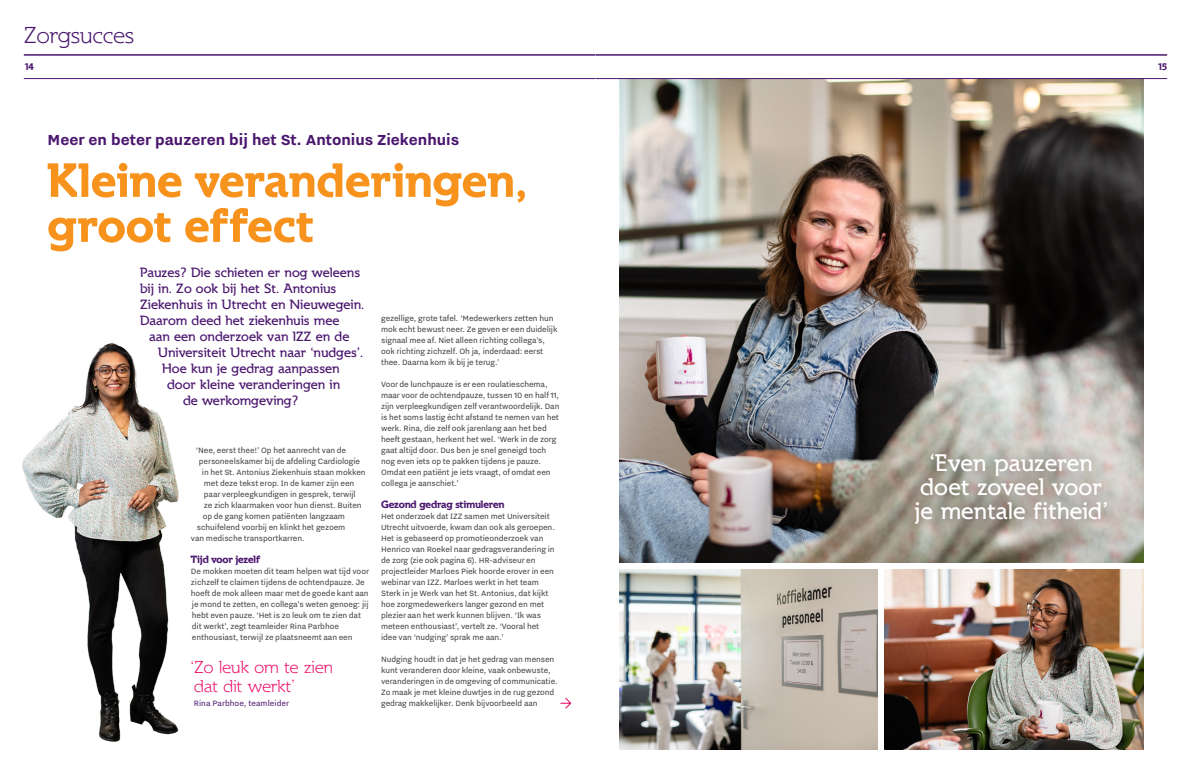
<style>
.page{position:relative;width:1191px;height:774px;background:#fff}
.page>*{position:absolute;margin:0;border:0;box-sizing:border-box;transform-origin:0 0}
._03_1_kop_1{font:700 50px/45px "Spartacus";color:#f7931d}
._03_3_streamer_light{font:500 25px/24px "Spartacus";color:#fff;text-align:center}
._06_header_tekst{font:300 24px "Spartacus";color:#4a166e}
._03_1_chapeau{font:700 18px "Nitti Grotesk";color:#4a166e}
._03_3_streamer_light-2{font:300 18px/19px "Spartacus";color:#ec0e68}
._03_1_intro{font:500 14px "Spartacus";letter-spacing:-.005em;color:#4a166e}
._03_1_tussenkop_Spartacus{font:700 11px "Spartacus";letter-spacing:-.02em;color:#4a166e}
.t1{font:700 10px "Spartacus";color:#4a166e}
.No_Spacing{font:9.5px/11px "Nitti Grotesk";letter-spacing:-.01em;color:#3e3e3f}
._03_1_platte_tekst{font:9.5px "Nitti Grotesk";color:#4a166e}
</style>
<div class="page">
<img style="left:619px;top:79px;width:524px;height:484px">
<img style="left:619px;top:569px;width:259px;height:181px">
<img style="left:884px;top:569px;width:259px;height:181px">
<img style="left:22px;top:343px;width:157px;height:399px">
<div style="left:897px;top:435px;width:227px;height:106px;background:#231f20;opacity:.3"></div>
<hr style="left:24px;top:54px;width:571px;height:2px;background:#4a166e">
<hr style="left:595px;top:54px;width:572px;height:2px;background:#4a166e">
<hr style="left:24px;top:78px;width:571px;height:1px;background:#4a166e">
<hr style="left:595px;top:78px;width:572px;height:1px;background:#4a166e">
<svg style="left:560px;top:698px;width:11px;height:11px"></svg>
<p class="_06_header_tekst" style="left:24px;top:21px;width:112px">Zorgsucces</p>
<p class="t1" style="left:25px;top:61px;width:11px">14</p>
<p class="t1" style="left:1158px;top:61px;width:10px">15</p>
<p class="_03_1_chapeau" style="left:48px;top:129px;width:413px">Meer en beter pauzeren bij het St. Antonius Ziekenhuis</p>
<p class="_03_1_kop_1" style="left:48px;top:158px;width:481px">Kleine veranderingen, groot effect</p>
<p class="_03_1_intro" style="left:140px;top:265px;width:222px">Pauzes? Die schieten er nog weleens</p>
<p class="_03_1_intro" style="left:140px;top:281px;width:198px">bij in. Zo ook bij het St. Antonius</p>
<p class="_03_1_intro" style="left:140px;top:297px;width:226px">Ziekenhuis in Utrecht en Nieuwegein.</p>
<p class="_03_1_intro" style="left:140px;top:313px;width:201px">Daarom deed het ziekenhuis mee</p>
<p class="_03_1_intro" style="left:149px;top:329px;width:202px">aan een onderzoek van IZZ en de</p>
<p class="_03_1_intro" style="left:158px;top:345px;width:207px">Universiteit Utrecht naar ‘nudges’.</p>
<p class="_03_1_intro" style="left:162px;top:361px;width:179px">Hoe kun je gedrag aanpassen</p>
<p class="_03_1_intro" style="left:167px;top:377px;width:175px">door kleine veranderingen in</p>
<p class="_03_1_intro" style="left:183px;top:393px;width:117px">de werkomgeving?</p>
<p class="No_Spacing" style="left:196px;top:444px;width:152px">‘Nee, eerst thee!’ Op het aanrecht van de</p>
<p class="No_Spacing" style="left:199px;top:455px;width:163px">personeelskamer bij de afdeling Cardiologie</p>
<p class="No_Spacing" style="left:202px;top:466px;width:165px">in het St. Antonius Ziekenhuis staan mokken</p>
<p class="No_Spacing" style="left:204px;top:477px;width:152px">met deze tekst erop. In de kamer zijn een</p>
<p class="No_Spacing" style="left:204px;top:488px;width:153px">paar verpleegkundigen in gesprek, terwijl</p>
<p class="No_Spacing" style="left:204px;top:499px;width:159px">ze zich klaarmaken voor hun dienst. Buiten</p>
<p class="No_Spacing" style="left:203px;top:510px;width:144px">op de gang komen patiënten langzaam</p>
<p class="No_Spacing" style="left:197px;top:521px;width:150px">schuifelend voorbij en klinkt het gezoem</p>
<p class="No_Spacing" style="left:191px;top:532px;width:115px">van medische transportkarren.</p>
<p class="_03_1_tussenkop_Spartacus" style="left:191px;top:553px;width:71px">Tijd voor jezelf</p>
<p class="No_Spacing" style="left:191px;top:565px;width:180px">De mokken moeten dit team helpen wat tijd voor zichzelf te claimen tijdens de ochtendpauze. Je hoeft de mok alleen maar met de goede kant aan je mond te zetten, en collega’s weten genoeg: jij hebt even pauze. ‘Het is zo leuk om te zien dat dit werkt’, zegt teamleider Rina Parbhoe enthousiast, terwijl ze plaatsneemt aan een</p>
<p class="_03_3_streamer_light-2" style="left:191px;top:658px;width:144px">‘Zo leuk om te zien dat dit werkt’</p>
<p class="_03_1_platte_tekst" style="left:194px;top:698px;width:97px">Rina Parbhoe, teamleider</p>
<p class="No_Spacing" style="left:381px;top:312px;width:178px">gezellige, grote tafel. ‘Medewerkers zetten hun mok echt bewust neer. Ze geven er een duidelijk signaal mee af. Niet alleen richting collega’s, ook richting zichzelf. Oh ja, inderdaad: eerst thee. Daarna kom ik bij je terug.’</p>
<p class="No_Spacing" style="left:381px;top:378px;width:180px">Voor de lunchpauze is er een roulatieschema, maar voor de ochtendpauze, tussen 10 en half 11, zijn verpleegkundigen zelf verantwoordelijk. Dan is het soms lastig écht afstand te nemen van het werk. Rina, die zelf ook jarenlang aan het bed heeft gestaan, herkent het wel. ‘Werk in de zorg gaat altijd door. Dus ben je snel geneigd toch nog even iets op te pakken tijdens je pauze.<br>Omdat een patiënt je iets vraagt, of omdat een collega je aanschiet.’</p>
<p class="_03_1_tussenkop_Spartacus" style="left:381px;top:498px;width:125px">Gezond gedrag stimuleren</p>
<p class="No_Spacing" style="left:381px;top:510px;width:175px">Het onderzoek dat IZZ samen met Universiteit Utrecht uitvoerde, kwam dan ook als geroepen.<br>Het is gebaseerd op promotieonderzoek van Henrico van Roekel naar gedragsverandering in de zorg (zie ook pagina 6). HR-adviseur en projectleider Marloes Piek hoorde erover in een webinar van IZZ. Marloes werkt in het team Sterk in je Werk van het St. Antonius, dat kijkt hoe zorgmedewerkers langer gezond en met plezier aan het werk kunnen blijven. ‘Ik was meteen enthousiast’, vertelt ze. ‘Vooral het idee van ‘nudging’ sprak me aan.’</p>
<p class="No_Spacing" style="left:381px;top:653px;width:178px">Nudging houdt in dat je het gedrag van mensen kunt veranderen door kleine, vaak onbewuste, veranderingen in de omgeving of communicatie.<br>Zo maak je met kleine duwtjes in de rug gezond gedrag makkelijker. Denk bijvoorbeeld aan</p>
<p class="_03_3_streamer_light" style="left:914px;top:451px;width:195px">‘Even pauzeren doet zoveel voor je mentale fitheid’</p>
</div>
